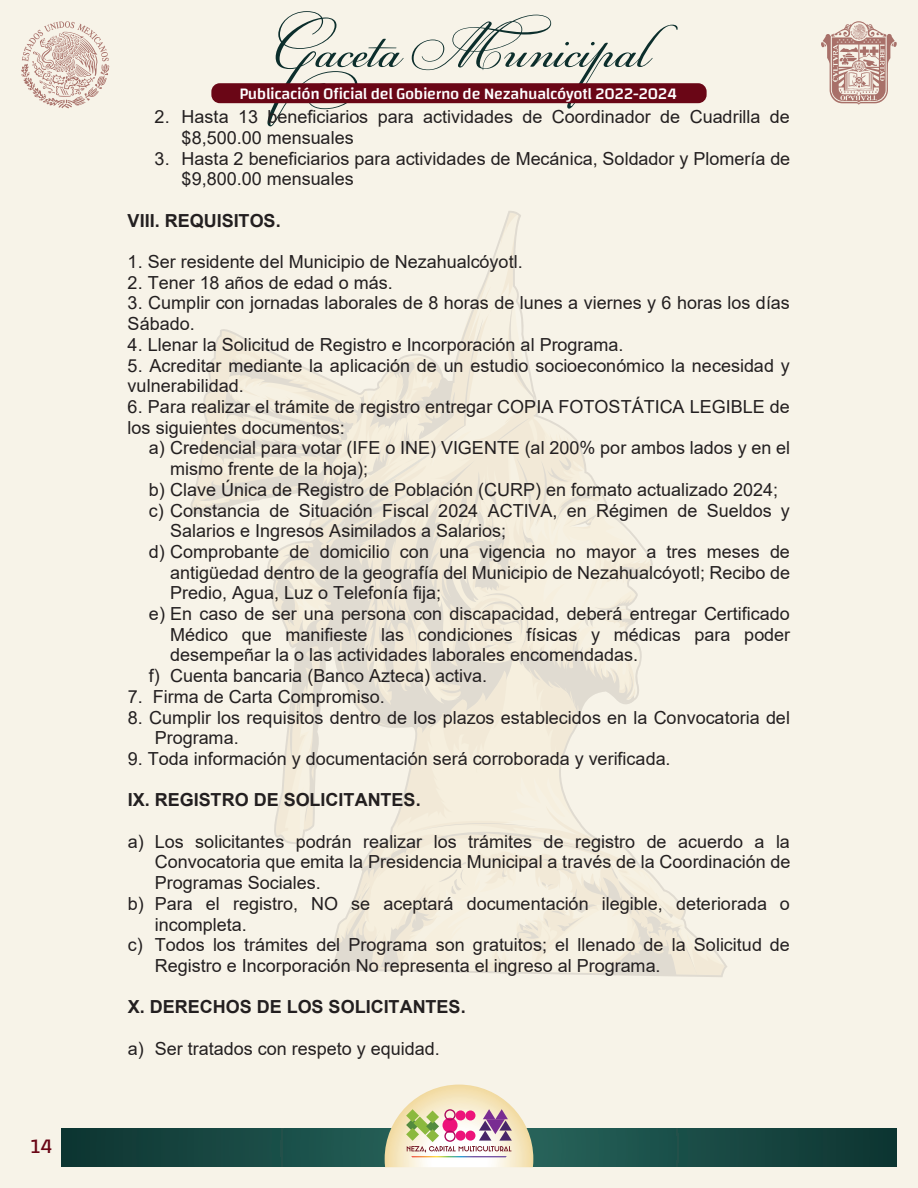
<style>
.page{position:relative;width:918px;height:1188px;background:#f7f3e8}
.page>*{position:absolute;margin:0;border:0;box-sizing:border-box;transform-origin:0 0}
.t1{font:71.1px "PF Champion Script Pro";color:#0c2e2c}
.t2{font:21px "Changa";color:#6a0616}
.t3{font:18px/20.7px "Arial";color:#231f20}
.t4{font:700 18px "Arial";color:#231f20}
.t5{font:500 16.35px "Changa";letter-spacing:-.02em;color:#fff}
</style>
<div class="page">
<svg style="left:62px;top:1128px;width:835px;height:39px;background:#184943"></svg>
<svg style="left:385px;top:1085px;width:148px;height:82px"></svg>
<svg style="left:21px;top:21px;width:88px;height:87px"></svg>
<svg style="left:821px;top:21px;width:76px;height:84px"></svg>
<div style="left:211px;top:83px;width:496px;height:20px;background:#6a0616;border-radius:8px"></div>
<svg style="left:190px;top:211px;width:536px;height:765px"></svg>
<p class="t2" style="left:31px;top:1134px;width:23px">14</p>
<h1 class="t1" style="left:270px;top:1px;width:379px">Gaceta Municipal</h1>
<p class="t5" style="left:239px;top:84px;width:439px">Publicación Oficial del Gobierno de Nezahualcóyotl 2022-2024</p>
<p class="t3" style="left:182px;top:106px;width:610px;text-indent:-27px">2. Hasta 13 beneficiarios para actividades de Coordinador de Cuadrilla de $8,500.00 mensuales</p>
<p class="t3" style="left:182px;top:148px;width:610px;text-indent:-27px">3. Hasta 2 beneficiarios para actividades de Mecánica, Soldador y Plomería de $9,800.00 mensuales</p>
<p class="t4" style="left:128px;top:208px;width:155px">VIII. REQUISITOS.</p>
<p class="t3" style="left:128px;top:251px;width:397px">1. Ser residente del Municipio de Nezahualcóyotl.</p>
<p class="t3" style="left:128px;top:272px;width:267px">2. Tener 18 años de edad o más.</p>
<p class="t3" style="left:128px;top:293px;width:664px">3. Cumplir con jornadas laborales de 8 horas de lunes a viernes y 6 horas los días<br>Sábado.</p>
<p class="t3" style="left:128px;top:334px;width:497px">4. Llenar la Solicitud de Registro e Incorporación al Programa.</p>
<p class="t3" style="left:128px;top:355px;width:664px">5. Acreditar mediante la aplicación de un estudio socioeconómico la necesidad y vulnerabilidad.</p>
<p class="t3" style="left:128px;top:396px;width:664px">6. Para realizar el trámite de registro entregar COPIA FOTOSTÁTICA LEGIBLE de</p>
<p class="t3" style="left:128px;top:417px;width:219px">los siguientes documentos:</p>
<p class="t3" style="left:149px;top:438px;width:643px">a) Credencial para votar (IFE o INE) VIGENTE (al 200% por ambos lados y en el</p>
<p class="t3" style="left:170px;top:458px;width:200px">mismo frente de la hoja);</p>
<p class="t3" style="left:149px;top:479px;width:631px">b) Clave Única de Registro de Población (CURP) en formato actualizado 2024;</p>
<p class="t3" style="left:149px;top:500px;width:643px">c) Constancia de Situación Fiscal 2024 ACTIVA, en Régimen de Sueldos y</p>
<p class="t3" style="left:170px;top:520px;width:338px">Salarios e Ingresos Asimilados a Salarios;</p>
<p class="t3" style="left:149px;top:541px;width:643px">d) Comprobante de domicilio con una vigencia no mayor a tres meses de</p>
<p class="t3" style="left:170px;top:562px;width:622px">antigüedad dentro de la geografía del Municipio de Nezahualcóyotl; Recibo de</p>
<p class="t3" style="left:170px;top:583px;width:273px">Predio, Agua, Luz o Telefonía fija;</p>
<p class="t3" style="left:149px;top:603px;width:642px">e) En caso de ser una persona con discapacidad, deberá entregar Certificado</p>
<p class="t3" style="left:170px;top:624px;width:622px">Médico que manifieste las condiciones físicas y médicas para poder</p>
<p class="t3" style="left:170px;top:645px;width:469px">desempeñar la o las actividades laborales encomendadas.</p>
<p class="t3" style="left:149px;top:665px;width:340px">f) Cuenta bancaria (Banco Azteca) activa.</p>
<p class="t3" style="left:128px;top:686px;width:259px">7. Firma de Carta Compromiso.</p>
<p class="t3" style="left:155px;top:707px;width:637px;text-indent:-27px">8. Cumplir los requisitos dentro de los plazos establecidos en la Convocatoria del<br>Programa.</p>
<p class="t3" style="left:128px;top:748px;width:544px">9. Toda información y documentación será corroborada y verificada.</p>
<p class="t4" style="left:128px;top:787px;width:295px">IX. REGISTRO DE SOLICITANTES.</p>
<p class="t3" style="left:128px;top:831px;width:664px">a) Los solicitantes podrán realizar los trámites de registro de acuerdo a la</p>
<p class="t3" style="left:155px;top:852px;width:637px">Convocatoria que emita la Presidencia Municipal a través de la Coordinación de</p>
<p class="t3" style="left:155px;top:872px;width:168px">Programas Sociales.</p>
<p class="t3" style="left:128px;top:893px;width:664px">b) Para el registro, NO se aceptará documentación ilegible, deteriorada o</p>
<p class="t3" style="left:155px;top:914px;width:94px">incompleta.</p>
<p class="t3" style="left:128px;top:935px;width:664px">c) Todos los trámites del Programa son gratuitos; el llenado de la Solicitud de</p>
<p class="t3" style="left:155px;top:955px;width:507px">Registro e Incorporación No representa el ingreso al Programa.</p>
<p class="t4" style="left:128px;top:994px;width:339px">X. DERECHOS DE LOS SOLICITANTES.</p>
<p class="t3" style="left:128px;top:1038px;width:314px">a) Ser tratados con respeto y equidad.</p>
</div>
